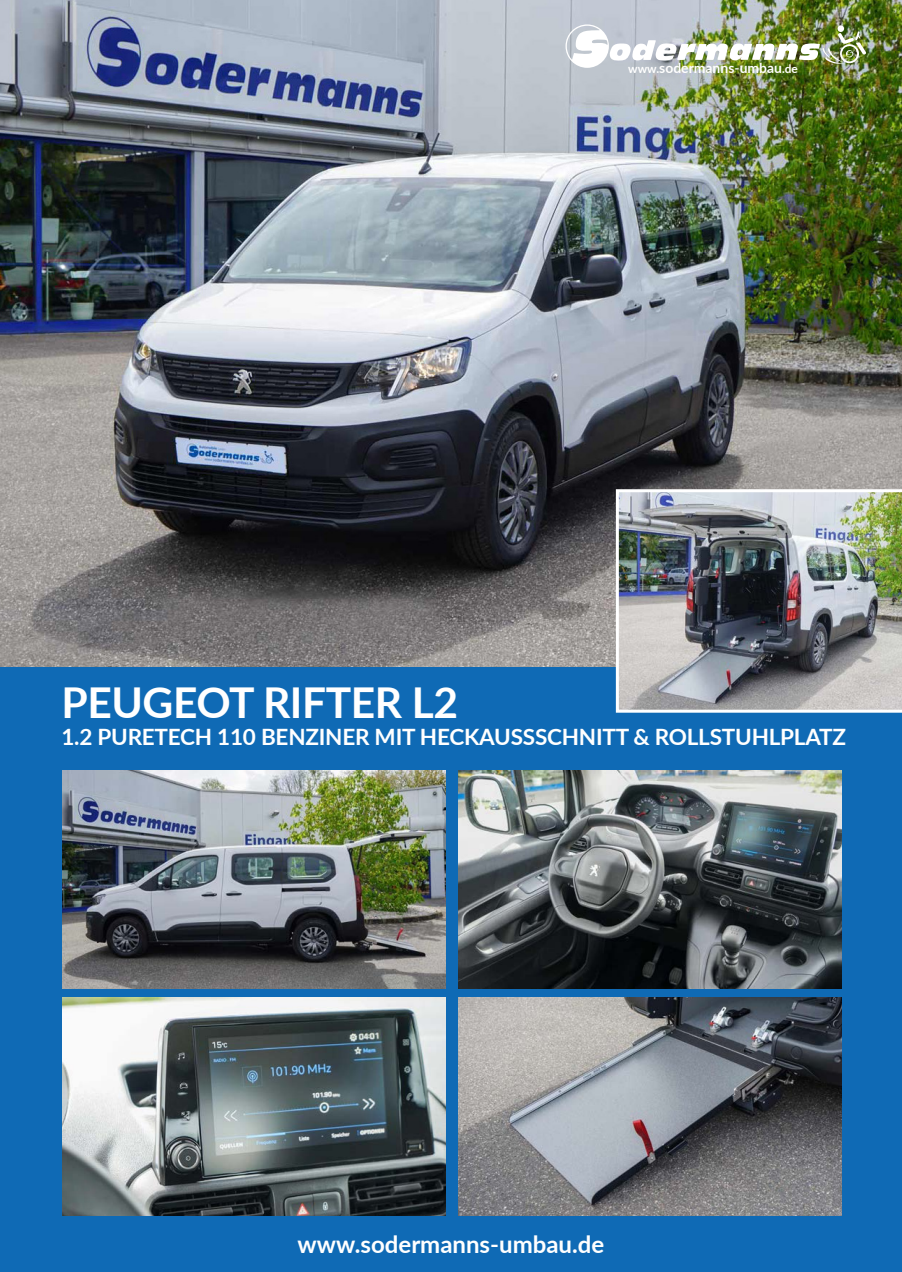
<style>
.page{position:relative;width:902px;height:1272px;background:#fff}
.page>*{position:absolute;margin:0;border:0;box-sizing:border-box;transform-origin:0 0}
.t1{font:700 42.45px "Lato";letter-spacing:-.01em;color:#fff}
.t2{font:700 24px "Lato";color:#fff}
.t3{font:700 22.5px "Lato";letter-spacing:-.01em;color:#fff}
.t4{font:700 13.95px "Lato";color:#fff}
.s1{font-size:11.85px}
</style>
<div class="page">
<img style="left:0;top:0;width:901px;height:668px">
<div style="left:0;top:668px;width:901px;height:603px;background:#0f6ab5"></div>
<img style="left:615px;top:489px;width:286px;height:223px">
<img style="left:63px;top:770px;width:382px;height:218px">
<img style="left:63px;top:997px;width:383px;height:217px">
<img style="left:565px;top:24px;width:301px;height:44px">
<div style="left:837px;top:25px;width:7px;height:7px;background:#fff;border-radius:50%"></div>
<img style="left:458px;top:770px;width:383px;height:218px">
<img style="left:458px;top:997px;width:383px;height:218px">
<p class="t4" style="left:628px;top:58px;width:171px"><span class="s1">www.</span>sodermanns-umbau<span class="s1">.de</span></p>
<h1 class="t1" style="left:61px;top:671px;width:398px">PEUGEOT RIFTER L2</h1>
<p class="t3" style="left:61px;top:720px;width:786px">1.2 PURETECH 110 BENZINER MIT HECKAUSSSCHNITT &amp; ROLLSTUHLPLATZ</p>
<p class="t2" style="left:297px;top:1226px;width:308px">www.sodermanns-umbau.de</p>
</div>
